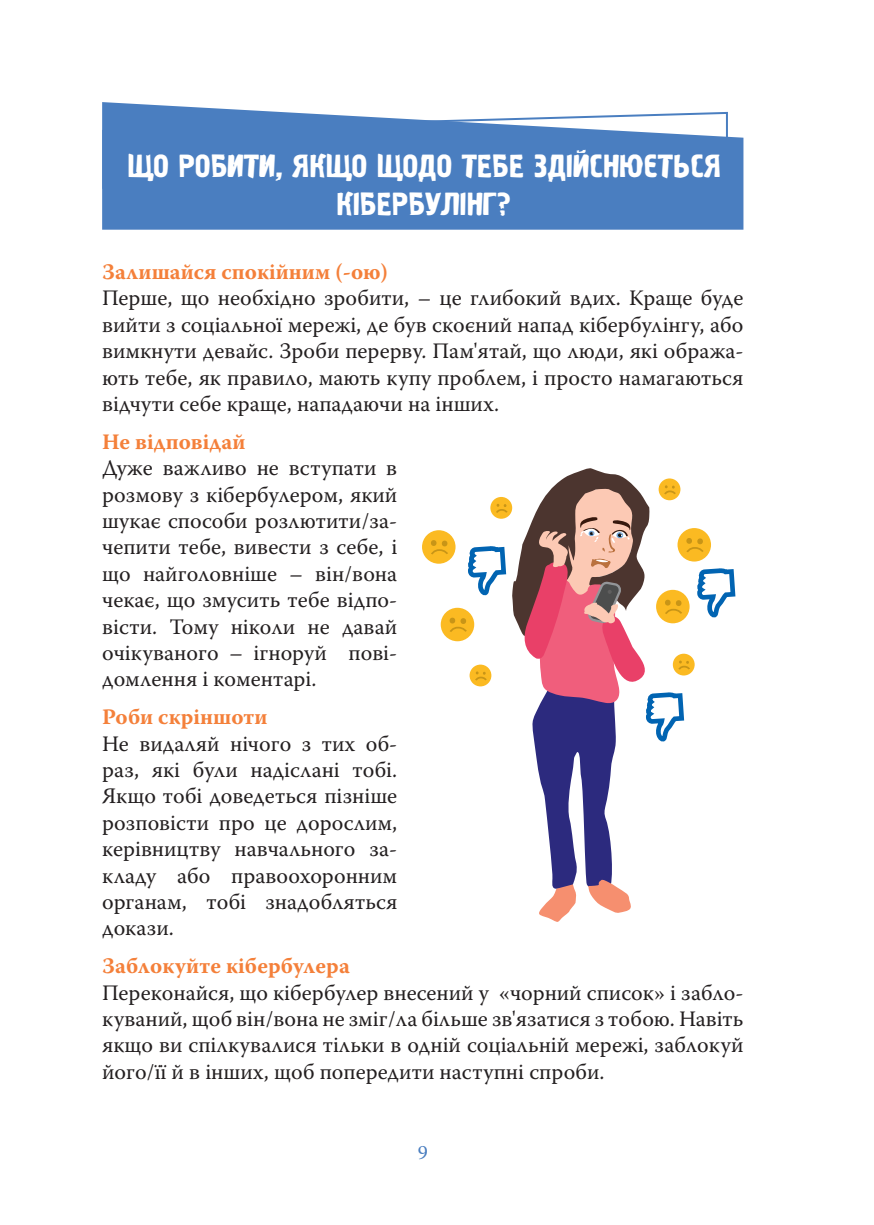
<style>
.page{position:relative;width:874px;height:1225px;background:#fff}
.page>*{position:absolute;margin:0;border:0;box-sizing:border-box;transform-origin:0 0}
.t1{font:32px/38.4px "Graffiti 1 C";color:#fff;text-align:center}
.t2{font:22px/26.4px "Warnock Pro";color:#231f20;text-align:justify}
.t3{font:700 22px "Warnock Pro";color:#f4803a}
.t4{font:20px "Warnock Pro";color:#4a7ec0}
</style>
<div class="page">
<svg style="left:102px;top:102px;width:641px;height:128px;background:#628fc8"></svg>
<div style="left:422px;top:530px;width:33px;height:34px;background:#fbba22;border-radius:50%"></div>
<svg style="left:429px;top:468px;width:307px;height:454px"></svg>
<h1 class="t1" style="left:127px;top:148px;width:594px">ЩО РОБИТИ, ЯКЩО ЩОДО ТЕБЕ ЗДІЙСНЮЄТЬСЯ<br>КІБЕРБУЛІНГ?</h1>
<p class="t3" style="left:102px;top:258px;width:287px">Залишайся спокійним (-ою)</p>
<p class="t2" style="left:102px;top:284px;width:642px">Перше, що необхідно зробити, – це глибокий вдих. Краще буде вийти з соціальної мережі, де був скоєний напад кібербулінгу, або вимкнути девайс. Зроби перерву. Пам'ятай, що люди, які обража&shy;ють тебе, як правило, мають купу проблем, і просто намагаються відчути себе краще, нападаючи на інших.</p>
<p class="t3" style="left:102px;top:428px;width:145px">Не відповідай</p>
<p class="t2" style="left:102px;top:454px;width:296px">Дуже важливо не вступати в розмову з кібербулером, який шукає способи розлютити/за&shy;чепити тебе, вивести з себе, і що найголовніше – він/вона чекає, що змусить тебе відпо&shy;вісти. Тому ніколи не давай очікуваного – ігноруй пові&shy;домлення і коментарі.</p>
<p class="t3" style="left:102px;top:703px;width:167px">Роби скріншоти</p>
<p class="t2" style="left:102px;top:730px;width:296px">Не видаляй нічого з тих об&shy;раз, які були надіслані тобі.<br>Якщо тобі доведеться пізніше розповісти про це дорослим, керівництву навчального за&shy;кладу або правоохоронним органам, тобі знадобляться докази.</p>
<p class="t3" style="left:102px;top:952px;width:249px">Заблокуйте кібербулера</p>
<p class="t2" style="left:102px;top:978px;width:642px">Переконайся, що кібербулер внесений у «чорний список» і забло&shy;куваний, щоб він/вона не зміг/ла більше зв'язатися з тобою. Навіть якщо ви спілкувалися тільки в одній соціальній мережі, заблокуй його/її й в інших, щоб попередити наступні спроби.</p>
<p class="t4" style="left:417px;top:1140px;width:12px">9</p>
</div>
